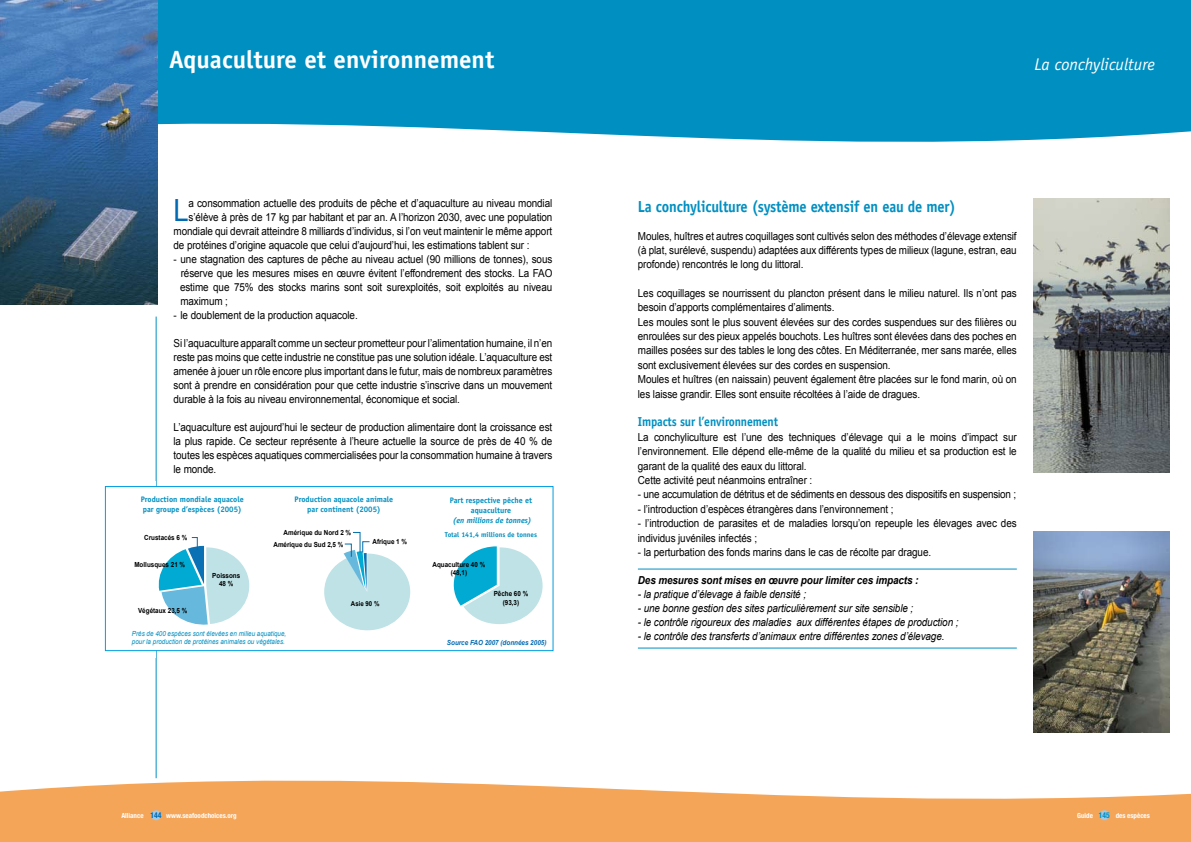
<style>
.page{position:relative;width:1191px;height:842px;background:#fff}
.page>*{position:absolute;margin:0;border:0;box-sizing:border-box;transform-origin:0 0}
.t1{font:30.6px "Arial";color:#006ab2;scale:.9 1}
.t2{font:700 25px "Officina Sans";color:#fff}
.t3{font:italic 17px "Officina Sans";color:#fff}
.t4{font:700 16px "Officina Sans";letter-spacing:-.01em;color:#008fc1;scale:.9 1}
.t5{font:700 13px "Officina Sans";letter-spacing:-.01em;color:#008fc1;scale:.9 1}
.t6{font:11px/14.4px "Arial";letter-spacing:-.01em;color:#000;text-align:justify;scale:.9 1}
.t7{font:italic 11px "Arial";letter-spacing:-.01em;color:#000;scale:.9 1}
.t8{font:italic 700 11px "Arial";letter-spacing:-.01em;color:#000;scale:.9 1}
.t9{font:700 8px/10px "Officina Sans";color:#008fc1;text-align:center}
.t10{font:italic 700 8px "Officina Sans";color:#008fc1}
.t11{font:700 7px/8.2px "Arial";color:#000;text-align:center;scale:.9 1}
.t12{font:italic 7px/8px "Arial";color:#008fc1;scale:.9 1}
.t13{font:700 condensed 7px "Helvetica Neue";color:#fff}
.t14{font:italic 700 7px "Arial";color:#006ab2;scale:.9 1}
.t15{font:700 7px "Officina Sans";color:#008fc1}
.t16{font:700 6.8px "Arial";color:#000;scale:.9 1}
.s1{font-size:8px;color:#006ab2}
.s2{font-size:8px;color:#008fc1}
</style>
<div class="page">
<hr style="left:156px;top:317px;width:1px;height:461px;background:#008fc1">
<div style="left:158px;top:0;width:1033px;height:142px;background:#008fc1"></div>
<svg style="left:0;top:756px;width:1191px;height:86px;fill:#f5a558"></svg>
<hr style="left:638px;top:569px;width:378px;height:1px;background:#008fc1">
<hr style="left:638px;top:648px;width:378px;height:1px;background:#008fc1">
<img style="left:0;top:0;width:158px;height:305px">
<img style="left:1033px;top:531px;width:136px;height:201px">
<img style="left:1033px;top:198px;width:136px;height:275px">
<div style="left:105px;top:486px;width:448px;height:165px;background:#fff;border:1px solid #009ee0"></div>
<svg style="left:453px;top:546px;width:89px;height:78px"></svg>
<svg style="left:159px;top:537px;width:90px;height:88px"></svg>
<svg style="left:324px;top:532px;width:86px;height:98px"></svg>
<div style="left:151px;top:810px;width:10px;height:10px;background:#a1c9e6;border-radius:50%"></div>
<div style="left:1099px;top:810px;width:10px;height:10px;background:#a1c9e6;border-radius:50%"></div>
<h2 class="t2" style="left:169px;top:44px;width:327px">Aquaculture et environnement</h2>
<h3 class="t3" style="left:1034px;top:55px;width:122px">La conchyliculture</h3>
<h1 class="t1" style="left:173px;top:193px;width:18px">L</h1>
<p class="t6" style="left:189px;top:196px;width:406px">a consommation actuelle des produits de pêche et d’aquaculture au niveau mondial</p>
<p class="t6" style="left:189px;top:210px;width:406px">s’élève à près de 17 kg par habitant et par an. A l’horizon 2030, avec une population</p>
<p class="t6" style="left:173px;top:224px;width:422px">mondiale qui devrait atteindre 8 milliards d’individus, si l’on veut maintenir le même apport</p>
<p class="t6" style="left:173px;top:238px;width:397px">de protéines d’origine aquacole que celui d’aujourd’hui, les estimations tablent sur :</p>
<p class="t6" style="left:180px;top:252px;width:415px;line-height:14px;text-indent:-6px">- une stagnation des captures de pêche au niveau actuel (90 millions de tonnes), sous réserve que les mesures mises en œuvre évitent l’effondrement des stocks. La FAO estime que 75% des stocks marins sont soit surexploités, soit exploités au niveau maximum ;</p>
<p class="t6" style="left:173px;top:308px;width:206px">- le doublement de la production aquacole.</p>
<p class="t6" style="left:173px;top:336px;width:422px;line-height:14px">Si l’aquaculture apparaît comme un secteur prometteur pour l’alimentation humaine, il n’en reste pas moins que cette industrie ne constitue pas une solution idéale. L’aquaculture est amenée à jouer un rôle encore plus important dans le futur, mais de nombreux paramètres sont à prendre en considération pour que cette industrie s’inscrive dans un mouvement durable à la fois au niveau environnemental, économique et social.</p>
<p class="t6" style="left:173px;top:420px;width:422px;line-height:14px">L’aquaculture est aujourd’hui le secteur de production alimentaire dont la croissance est la plus rapide. Ce secteur représente à l’heure actuelle la source de près de 40 % de toutes les espèces aquatiques commercialisées pour la consommation humaine à travers le monde.</p>
<p class="t9" style="left:141px;top:495px;width:105px;text-align:left">Production mondiale aquacole par groupe d’espèces (2005)</p>
<p class="t9" style="left:295px;top:495px;width:100px">Production aquacole animale par continent (2005)</p>
<p class="t9" style="left:450px;top:495px;width:84px">Part respective pêche et aquaculture</p>
<p class="t10" style="left:453px;top:516px;width:80px">(en millions de tonnes)</p>
<p class="t11" style="left:144px;top:533px;width:49px">Crustacés 6 %</p>
<p class="t11" style="left:134px;top:561px;width:58px">Mollusques 21 %</p>
<p class="t11" style="left:138px;top:606px;width:56px">Végétaux 23,5 %</p>
<p class="t11" style="left:212px;top:571px;width:33px">Poissons<br>48 %</p>
<p class="t11" style="left:284px;top:528px;width:77px">Amérique du Nord 2 %</p>
<p class="t11" style="left:273px;top:540px;width:79px">Amérique du Sud 2,5 %</p>
<p class="t11" style="left:372px;top:537px;width:40px">Afrique 1 %</p>
<p class="t15" style="left:445px;top:531px;width:94px">Total 141,4 millions de tonnes</p>
<p class="t11" style="left:432px;top:560px;width:60px">Aquaculture 40 % (48,1)</p>
<p class="t16" style="left:351px;top:600px;width:33px">Asie 90 %</p>
<p class="t11" style="left:493px;top:590px;width:40px">Pêche 60 % (93,3)</p>
<p class="t12" style="left:132px;top:630px;width:173px">Près de 400 espèces sont élevées en milieu aquatique, pour la production de protéines animales ou végétales.</p>
<p class="t14" style="left:447px;top:639px;width:112px">Source FAO 2007 (données 2005)</p>
<h3 class="t4" style="left:638px;top:196px;width:355px">La conchyliculture (système extensif en eau de mer)</h3>
<p class="t6" style="left:638px;top:229px;width:422px">Moules, huîtres et autres coquillages sont cultivés selon des méthodes d’élevage extensif (à plat, surélevé, suspendu) adaptées aux différents types de milieux (lagune, estran, eau profonde) rencontrés le long du littoral.</p>
<p class="t6" style="left:638px;top:286px;width:422px;text-align:left">Les coquillages se nourrissent du plancton présent dans le milieu naturel. Ils n’ont pas besoin d’apports complémentaires d’aliments.<br>Les moules sont le plus souvent élevées sur des cordes suspendues sur des filières ou enroulées sur des pieux appelés bouchots. Les huîtres sont élevées dans des poches en mailles posées sur des tables le long des côtes. En Méditerranée, mer sans marée, elles sont exclusivement élevées sur des cordes en suspension.<br>Moules et huîtres (en naissain) peuvent également être placées sur le fond marin, où on les laisse grandir. Elles sont ensuite récoltées à l’aide de dragues.</p>
<p class="t5" style="left:638px;top:414px;width:157px">Impacts sur l’environnement</p>
<p class="t6" style="left:638px;top:430px;width:422px;text-align:left">La conchyliculture est l’une des techniques d’élevage qui a le moins d’impact sur l’environnement. Elle dépend elle-même de la qualité du milieu et sa production est le garant de la qualité des eaux du littoral.<br>Cette activité peut néanmoins entraîner :</p>
<p class="t6" style="left:638px;top:487px;width:422px">- une accumulation de détritus et de sédiments en dessous des dispositifs en suspension ;</p>
<p class="t6" style="left:638px;top:502px;width:285px">- l’introduction d’espèces étrangères dans l’environnement ;</p>
<p class="t6" style="left:638px;top:516px;width:422px">- l’introduction de parasites et de maladies lorsqu’on repeuple les élevages avec des individus juvéniles infectés ;</p>
<p class="t6" style="left:638px;top:545px;width:327px">- la perturbation des fonds marins dans le cas de récolte par drague.</p>
<p class="t8" style="left:638px;top:574px;width:313px">Des mesures sont mises en œuvre pour limiter ces impacts :</p>
<p class="t7" style="left:638px;top:588px;width:188px">- la pratique d’élevage à faible densité ;</p>
<p class="t7" style="left:638px;top:602px;width:307px">- une bonne gestion des sites particulièrement sur site sensible ;</p>
<p class="t7" style="left:638px;top:616px;width:358px">- le contrôle rigoureux des maladies aux différentes étapes de production ;</p>
<p class="t7" style="left:638px;top:630px;width:342px">- le contrôle des transferts d’animaux entre différentes zones d’élevage.</p>
<p class="t13" style="left:121px;top:811px;width:117px">Alliance <span class="s1">144</span> www.seafoodchoices.org</p>
<p class="t13" style="left:1077px;top:811px;width:74px">Guide <span class="s2">145</span> des espèces</p>
</div>
